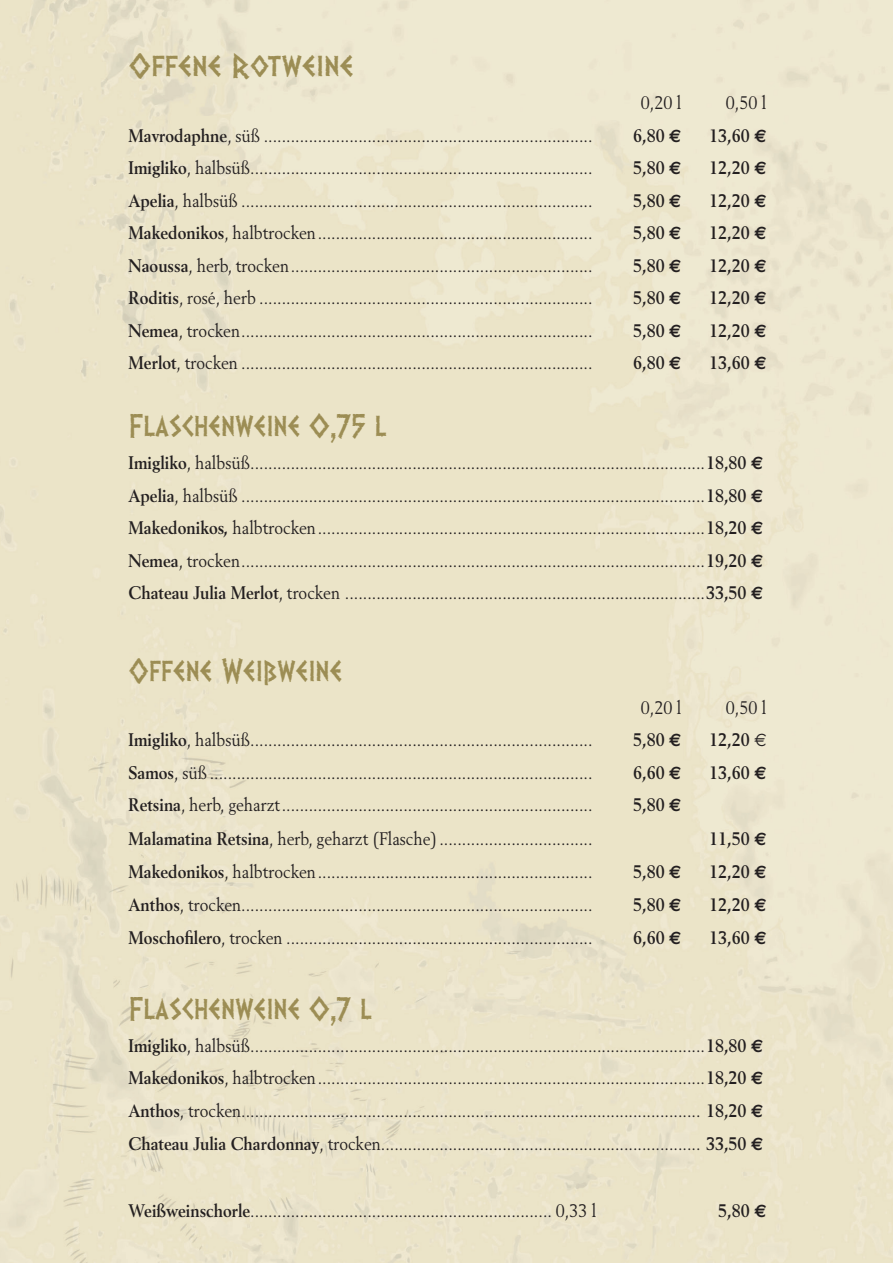
<style>
.page{position:relative;width:893px;height:1263px;background:#fff}
.page>*{position:absolute;margin:0;border:0;box-sizing:border-box;transform-origin:0 0}
.t1{font:28.5px "Dalek";color:#9c8d54;scale:.9 1}
.t2{font:28.5px "Dalek";color:#9c8d54}
.t3{font:18px/32.4px "Berling";color:#231f20;text-align:justify;scale:.9 1}
.t4{font:700 18px "Berling";color:#231f20;scale:.9 1}
.s1{font-weight:700}
.s2{font-family:"Euro Sans"}
.s3{font-family:"Euro Sans";font-weight:700}
.s4{font-family:"Euro Sans";font-weight:400}
</style>
<div class="page">
<h1 class="t2" style="left:129px;top:44px;width:227px">Offene Rotweine</h1>
<p class="t3" style="left:641px;top:86px;width:47px">0,20 l</p>
<p class="t3" style="left:726px;top:86px;width:47px">0,50 l</p>
<p class="t3" style="left:129px;top:119px;width:517px"><span class="s1">Mavrodaphne</span>, süß .........................................................................</p>
<p class="t4" style="left:633px;top:125px;width:55px">6,80 <span class="s2">D</span></p>
<p class="t4" style="left:709px;top:125px;width:65px">13,60 <span class="s2">D</span></p>
<p class="t3" style="left:129px;top:151px;width:517px"><span class="s1">Imigliko</span>, halbsüß............................................................................</p>
<p class="t4" style="left:633px;top:157px;width:55px">5,80 <span class="s2">D</span></p>
<p class="t4" style="left:709px;top:157px;width:65px">12,20 <span class="s2">D</span></p>
<p class="t3" style="left:129px;top:184px;width:517px"><span class="s1">Apelia</span>, halbsüß ..............................................................................</p>
<p class="t4" style="left:633px;top:190px;width:55px">5,80 <span class="s2">D</span></p>
<p class="t4" style="left:709px;top:190px;width:65px">12,20 <span class="s2">D</span></p>
<p class="t3" style="left:129px;top:216px;width:517px"><span class="s1">Makedonikos</span>, halbtrocken.............................................................</p>
<p class="t4" style="left:633px;top:222px;width:55px">5,80 <span class="s2">D</span></p>
<p class="t4" style="left:709px;top:222px;width:65px">12,20 <span class="s2">D</span></p>
<p class="t3" style="left:129px;top:249px;width:517px"><span class="s1">Naoussa</span>, herb, trocken...................................................................</p>
<p class="t4" style="left:633px;top:255px;width:55px">5,80 <span class="s2">D</span></p>
<p class="t4" style="left:709px;top:255px;width:65px">12,20 <span class="s2">D</span></p>
<p class="t3" style="left:129px;top:281px;width:517px"><span class="s1">Roditis</span>, rosé, herb ..........................................................................</p>
<p class="t4" style="left:633px;top:287px;width:55px">5,80 <span class="s2">D</span></p>
<p class="t4" style="left:709px;top:287px;width:65px">12,20 <span class="s2">D</span></p>
<p class="t3" style="left:129px;top:314px;width:517px"><span class="s1">Nemea</span>, trocken..............................................................................</p>
<p class="t4" style="left:633px;top:320px;width:55px">5,80 <span class="s2">D</span></p>
<p class="t4" style="left:709px;top:320px;width:65px">12,20 <span class="s2">D</span></p>
<p class="t3" style="left:129px;top:346px;width:517px"><span class="s1">Merlot</span>, trocken ..............................................................................</p>
<p class="t4" style="left:633px;top:352px;width:55px">6,80 <span class="s2">D</span></p>
<p class="t4" style="left:709px;top:352px;width:65px">13,60 <span class="s2">D</span></p>
<h1 class="t1" style="left:129px;top:404px;width:288px">Flaschenweine 0,75 l</h1>
<p class="t3" style="left:129px;top:446px;width:707px"><span class="s1">Imigliko</span>, halbsüß.....................................................................................................<span class="s1">18,80</span> <span class="s3">D </span><span class="s1">Apelia</span>, halbsüß .......................................................................................................<span class="s1">18,80</span> <span class="s3">D </span><span class="s1">Makedonikos,</span> halbtrocken......................................................................................<span class="s1">18,20</span> <span class="s3">D </span><span class="s1">Nemea</span>, trocken.......................................................................................................<span class="s1">19,20</span> <span class="s3">D </span><span class="s1">Chateau Julia Merlot</span>, trocken ................................................................................<span class="s1">33,50</span> <span class="s3">D</span></p>
<h1 class="t1" style="left:129px;top:649px;width:239px">Offene Weißweine</h1>
<p class="t3" style="left:641px;top:691px;width:47px">0,20 l</p>
<p class="t3" style="left:726px;top:691px;width:47px">0,50 l</p>
<p class="t3" style="left:129px;top:724px;width:517px"><span class="s1">Imigliko</span>, halbsüß............................................................................</p>
<p class="t4" style="left:633px;top:730px;width:55px">5,80 <span class="s2">D</span></p>
<p class="t4" style="left:709px;top:730px;width:65px">12,20 <span class="s4">D</span></p>
<p class="t3" style="left:129px;top:756px;width:517px"><span class="s1">Samos</span>, süß .....................................................................................</p>
<p class="t4" style="left:633px;top:762px;width:55px">6,60 <span class="s2">D</span></p>
<p class="t4" style="left:709px;top:762px;width:65px">13,60 <span class="s2">D</span></p>
<p class="t3" style="left:129px;top:789px;width:517px"><span class="s1">Retsina</span>, herb, geharzt.....................................................................</p>
<p class="t4" style="left:633px;top:794px;width:55px">5,80 <span class="s2">D</span></p>
<p class="t3" style="left:129px;top:822px;width:517px"><span class="s1">Malamatina Retsina</span>, herb, geharzt (Flasche) ..................................</p>
<p class="t4" style="left:709px;top:828px;width:65px">11,50 <span class="s2">D</span></p>
<p class="t3" style="left:129px;top:855px;width:517px"><span class="s1">Makedonikos</span>, halbtrocken.............................................................</p>
<p class="t4" style="left:633px;top:861px;width:55px">5,80 <span class="s2">D</span></p>
<p class="t4" style="left:709px;top:861px;width:65px">12,20 <span class="s2">D</span></p>
<p class="t3" style="left:129px;top:888px;width:517px"><span class="s1">Anthos</span>, trocken..............................................................................</p>
<p class="t4" style="left:633px;top:894px;width:55px">5,80 <span class="s2">D</span></p>
<p class="t4" style="left:709px;top:894px;width:65px">12,20 <span class="s2">D</span></p>
<p class="t3" style="left:129px;top:921px;width:517px"><span class="s1">Moschofilero</span>, trocken ....................................................................</p>
<p class="t4" style="left:633px;top:927px;width:55px">6,60 <span class="s2">D</span></p>
<p class="t4" style="left:709px;top:927px;width:65px">13,60 <span class="s2">D</span></p>
<h1 class="t1" style="left:129px;top:986px;width:272px">Flaschenweine 0,7 l</h1>
<p class="t3" style="left:129px;top:1029px;width:707px"><span class="s1">Imigliko</span>, halbsüß.....................................................................................................<span class="s1">18,80</span> <span class="s3">D </span><span class="s1">Makedonikos</span>, halbtrocken......................................................................................<span class="s1">18,20</span> <span class="s3">D </span><span class="s1">Anthos</span>, trocken...................................................................................................... <span class="s1">18,20</span> <span class="s3">D </span><span class="s1">Chateau Julia Chardonnay</span>, trocken....................................................................... <span class="s1">33,50</span> <span class="s3">D</span></p>
<p class="t3" style="left:129px;top:1194px;width:521px"><span class="s1">Weißweinschorle</span>................................................................... 0,33 l</p>
<p class="t4" style="left:718px;top:1200px;width:55px">5,80 <span class="s2">D</span></p>
</div>
